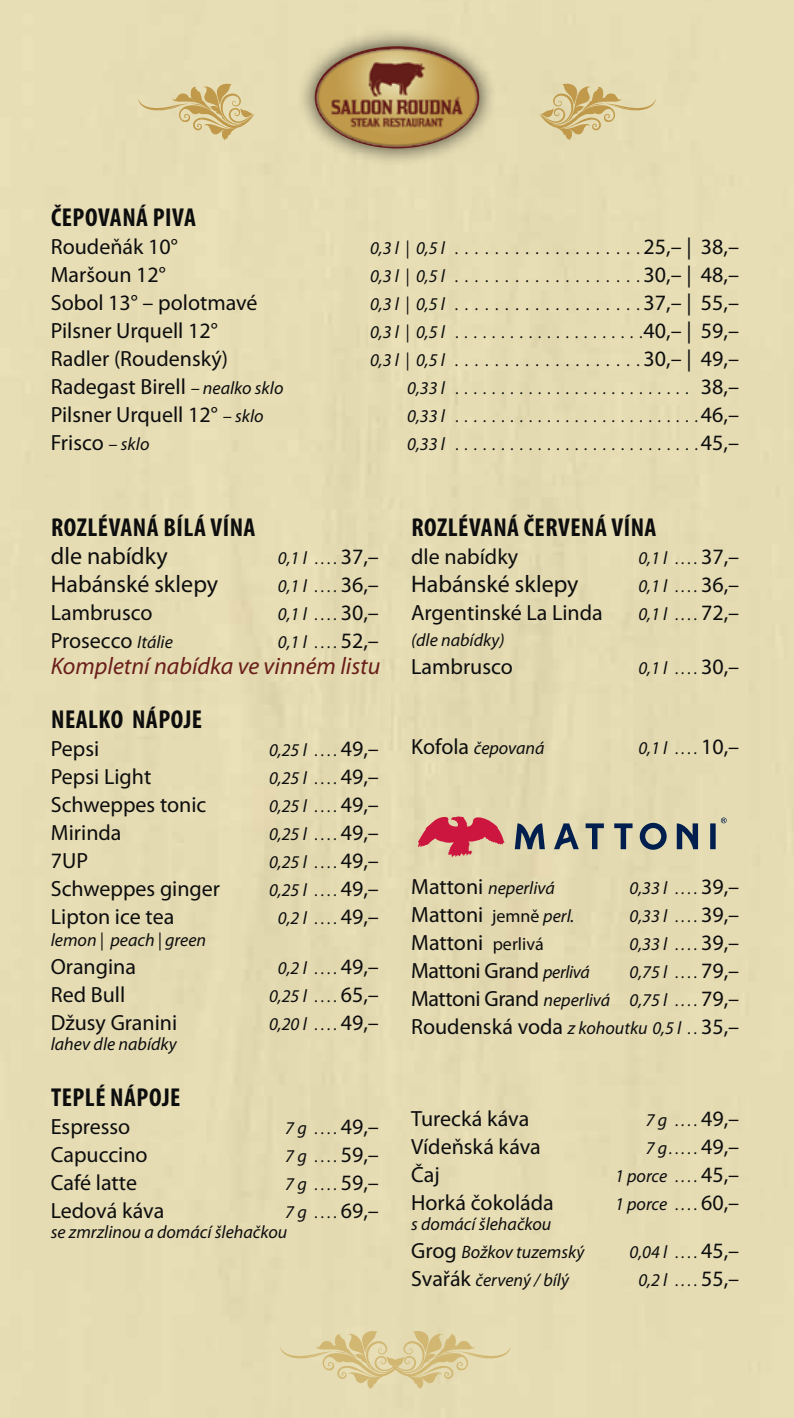
<style>
.page{position:relative;width:794px;height:1418px;background:#fff}
.page>*{position:absolute;margin:0;border:0;box-sizing:border-box;transform-origin:0 0}
.t1{font:700 condensed 26px "Myriad Pro";letter-spacing:.02em;color:#0d0d0e}
.t2{font:24px "Myriad Pro";color:#0d0d0e}
.t3{font:italic 24px "Myriad Pro";color:#6a1e19}
.t4{font:22px/28px "Myriad Pro";color:#0d0d0e}
.t5{font:22px "Myriad Pro";letter-spacing:-.02em;color:#0d0d0e}
.t6{font:italic 18px/28px "Myriad Pro";color:#0d0d0e}
.t7{font:italic 16px "Myriad Pro";color:#0d0d0e}
.t8{font:16px "Myriad Pro";color:#0d0d0e}
.s1{font-style:italic;font-size:18px}
.s2{font-size:22px}
.s3{font-size:18px}
.s4{font-style:normal;font-size:22px}
.s5{font-size:16px}
.s6{font-style:italic;font-size:16px}
</style>
<div class="page">
<div style="left:0;top:0;width:794px;height:1417px;background:#e5dcb3"></div>
<div style="left:295px;top:26px;width:201px;height:140px;background:#000;opacity:.75"></div>
<img style="left:307px;top:39px;width:179px;height:117px">
<svg style="left:138px;top:83px;width:116px;height:57px;background:#dccc9a"></svg>
<svg style="left:539px;top:83px;width:117px;height:57px;background:#dbcc99"></svg>
<svg style="left:280px;top:1329px;width:231px;height:60px;background:#e0d3a3"></svg>
<svg style="left:418px;top:816px;width:86px;height:41px;background:#d67173"></svg>
<svg style="left:640px;top:822px;width:26px;height:27px"></svg>
<svg style="left:677px;top:823px;width:21px;height:26px"></svg>
<svg style="left:515px;top:823px;width:30px;height:26px"></svg>
<svg style="left:585px;top:823px;width:19px;height:26px"></svg>
<div style="left:710px;top:823px;width:5px;height:26px;background:#001f4e"></div>
<svg style="left:554px;top:823px;width:25px;height:26px"></svg>
<svg style="left:614px;top:823px;width:18px;height:26px"></svg>
<svg style="left:721px;top:817px;width:5px;height:6px"></svg>
<h1 class="t1" style="left:51px;top:201px;width:146px">ČEPOVANÁ PIVA</h1>
<p class="t4" style="left:51px;top:232px;width:128px">Roudeňák 10°</p>
<p class="t8" style="left:370px;top:238px;width:370px"><span class="s1">0,3 l | 0,5 l</span>...................<span class="s2">25,– | 38,–</span></p>
<p class="t4" style="left:51px;top:260px;width:116px">Maršoun 12°</p>
<p class="t8" style="left:370px;top:266px;width:370px"><span class="s1">0,3 l | 0,5 l</span>...................<span class="s2">30,– | 48,–</span></p>
<p class="t4" style="left:51px;top:288px;width:208px">Sobol 13° – polotmavé</p>
<p class="t8" style="left:370px;top:294px;width:370px"><span class="s1">0,3 l | 0,5 l</span>...................<span class="s2">37,– | 55,–</span></p>
<p class="t4" style="left:51px;top:316px;width:168px">Pilsner Urquell 12°</p>
<p class="t7" style="left:370px;top:322px;width:370px"><span class="s3">0,3 l | 0,5 l</span> .................... <span class="s4">40,– | 59,–</span></p>
<p class="t4" style="left:51px;top:344px;width:179px">Radler (Roudenský)</p>
<p class="t8" style="left:370px;top:350px;width:370px"><span class="s1">0,3 l | 0,5 l</span>...................<span class="s2">30,– | 49,–</span></p>
<p class="t4" style="left:51px;top:372px;width:234px">Radegast Birell <span class="s1">– nealko sklo</span></p>
<p class="t7" style="left:407px;top:378px;width:333px"><span class="s3">0,33 l</span> ......................... <span class="s4">38,–</span></p>
<p class="t4" style="left:51px;top:400px;width:214px">Pilsner Urquell 12° <span class="s1">– sklo</span></p>
<p class="t7" style="left:407px;top:406px;width:333px"><span class="s3">0,33 l</span> .......................... <span class="s4">46,–</span></p>
<p class="t4" style="left:51px;top:428px;width:100px">Frisco <span class="s1">– sklo</span></p>
<p class="t7" style="left:407px;top:434px;width:333px"><span class="s3">0,33 l</span> .......................... <span class="s4">45,–</span></p>
<h1 class="t1" style="left:51px;top:511px;width:205px">ROZLÉVANÁ BÍLÁ VÍNA</h1>
<h2 class="t2" style="left:51px;top:541px;width:118px">dle nabídky</h2>
<p class="t6" style="left:278px;top:543px;width:102px">0,1 l <span class="s5">. . . .</span> <span class="s4">37,–</span></p>
<h2 class="t2" style="left:51px;top:569px;width:169px">Habánské sklepy</h2>
<p class="t6" style="left:278px;top:571px;width:102px">0,1 l <span class="s5">. . . .</span> <span class="s4">36,–</span></p>
<p class="t4" style="left:51px;top:598px;width:103px">Lambrusco</p>
<p class="t6" style="left:278px;top:599px;width:102px">0,1 l <span class="s5">. . . .</span> <span class="s4">30,–</span></p>
<p class="t4" style="left:51px;top:626px;width:124px">Prosecco <span class="s1">Itálie</span></p>
<p class="t6" style="left:278px;top:627px;width:102px">0,1 l <span class="s5">. . . .</span> <span class="s4">52,–</span></p>
<h2 class="t3" style="left:51px;top:651px;width:331px">Kompletní nabídka ve vinném listu</h2>
<h1 class="t1" style="left:51px;top:703px;width:38px">NEALKO</h1>
<h1 class="t1" style="left:132px;top:703px;width:69px">NÁPOJE</h1>
<p class="t4" style="left:51px;top:734px;width:50px">Pepsi</p>
<p class="t6" style="left:269px;top:735px;width:111px">0,25 l <span class="s5">. . . .</span> <span class="s4">49,–</span></p>
<p class="t4" style="left:51px;top:762px;width:102px">Pepsi Light</p>
<p class="t6" style="left:269px;top:763px;width:111px">0,25 l <span class="s5">. . . .</span> <span class="s4">49,–</span></p>
<p class="t4" style="left:51px;top:790px;width:157px">Schweppes tonic</p>
<p class="t6" style="left:269px;top:791px;width:111px">0,25 l <span class="s5">. . . .</span> <span class="s4">49,–</span></p>
<p class="t4" style="left:51px;top:818px;width:72px">Mirinda</p>
<p class="t6" style="left:269px;top:819px;width:111px">0,25 l <span class="s5">. . . .</span> <span class="s4">49,–</span></p>
<p class="t4" style="left:51px;top:846px;width:39px">7UP</p>
<p class="t6" style="left:269px;top:847px;width:111px">0,25 l <span class="s5">. . . .</span> <span class="s4">49,–</span></p>
<p class="t4" style="left:51px;top:874px;width:171px">Schweppes ginger</p>
<p class="t6" style="left:269px;top:875px;width:111px">0,25 l <span class="s5">. . . .</span> <span class="s4">49,–</span></p>
<p class="t4" style="left:51px;top:902px;width:125px">Lipton ice tea</p>
<p class="t6" style="left:278px;top:903px;width:102px">0,2 l <span class="s5">. . . .</span> <span class="s4">49,–</span></p>
<p class="t6" style="left:51px;top:925px;width:157px">lemon | peach | green</p>
<p class="t4" style="left:51px;top:952px;width:87px">Orangina</p>
<p class="t6" style="left:278px;top:953px;width:102px">0,2 l <span class="s5">. . . .</span> <span class="s4">49,–</span></p>
<p class="t4" style="left:51px;top:980px;width:76px">Red Bull</p>
<p class="t6" style="left:269px;top:981px;width:111px">0,25 l <span class="s5">. . . .</span> <span class="s4">65,–</span></p>
<p class="t4" style="left:51px;top:1008px;width:128px">Džusy Granini</p>
<p class="t6" style="left:269px;top:1009px;width:111px">0,20 l <span class="s5">. . . .</span> <span class="s4">49,–</span></p>
<p class="t6" style="left:51px;top:1029px;width:128px">lahev dle nabídky</p>
<h1 class="t1" style="left:51px;top:1081px;width:131px">TEPLÉ NÁPOJ E</h1>
<p class="t4" style="left:51px;top:1112px;width:81px">Espresso</p>
<p class="t7" style="left:285px;top:1118px;width:95px"><span class="s3">7 g</span> ....<span class="s4">49,–</span></p>
<p class="t4" style="left:51px;top:1140px;width:98px">Capuccino</p>
<p class="t7" style="left:285px;top:1146px;width:95px"><span class="s3">7 g</span> ....<span class="s4">59,–</span></p>
<p class="t4" style="left:51px;top:1168px;width:88px">Café latte</p>
<p class="t7" style="left:285px;top:1174px;width:95px"><span class="s3">7 g</span> ....<span class="s4">59,–</span></p>
<p class="t4" style="left:51px;top:1196px;width:115px">Ledová káva</p>
<p class="t7" style="left:285px;top:1202px;width:95px"><span class="s3">7 g</span> ....<span class="s4">69,–</span></p>
<p class="t6" style="left:51px;top:1217px;width:238px">se zmrzlinou a domácí šlehačkou</p>
<h1 class="t1" style="left:411px;top:511px;width:246px">ROZLÉVANÁ ČERVENÁ VÍNA</h1>
<p class="t4" style="left:411px;top:542px;width:109px">dle nabídky</p>
<p class="t6" style="left:638px;top:543px;width:102px">0,1 l <span class="s5">. . . .</span> <span class="s4">37,–</span></p>
<h2 class="t2" style="left:411px;top:569px;width:169px">Habánské sklepy</h2>
<p class="t6" style="left:638px;top:571px;width:102px">0,1 l <span class="s5">. . . .</span> <span class="s4">36,–</span></p>
<p class="t4" style="left:411px;top:598px;width:193px">Argentinské La Linda</p>
<p class="t6" style="left:638px;top:599px;width:102px">0,1 l <span class="s5">. . . .</span> <span class="s4">72,–</span></p>
<p class="t6" style="left:411px;top:625px;width:95px">(dle nabídky)</p>
<p class="t4" style="left:411px;top:652px;width:103px">Lambrusco</p>
<p class="t6" style="left:638px;top:653px;width:102px">0,1 l <span class="s5">. . . .</span> <span class="s4">30,–</span></p>
<p class="t6" style="left:411px;top:733px;width:135px"><span class="s4">Kofola</span> čepovaná</p>
<p class="t6" style="left:638px;top:733px;width:102px">0,1 l <span class="s5">. . . .</span> <span class="s4">10,–</span></p>
<p class="t6" style="left:411px;top:873px;width:145px"><span class="s4">Mattoni</span> neperlivá</p>
<p class="t6" style="left:629px;top:873px;width:111px">0,33 l <span class="s5">. . . .</span> <span class="s4">39,–</span></p>
<p class="t4" style="left:411px;top:900px;width:163px">Mattoni <span class="s3">jemně</span> <span class="s1">perl.</span></p>
<p class="t6" style="left:629px;top:901px;width:111px">0,33 l <span class="s5">. . . .</span> <span class="s4">39,–</span></p>
<p class="t4" style="left:411px;top:928px;width:134px">Mattoni <span class="s3">perlivá</span></p>
<p class="t6" style="left:629px;top:929px;width:111px">0,33 l <span class="s5">. . . .</span> <span class="s4">39,–</span></p>
<p class="t5" style="left:411px;top:957px;width:180px">Mattoni Grand <span class="s1">perlivá</span></p>
<p class="t6" style="left:629px;top:957px;width:111px">0,75 l <span class="s5">. . . .</span> <span class="s4">79,–</span></p>
<p class="t4" style="left:411px;top:984px;width:329px">Mattoni Grand <span class="s1">neperlivá 0,75 l</span> <span class="s6">. . . .</span> 79,–<br>Roudenská voda <span class="s1">z kohoutku 0,5 l</span> <span class="s6">. .</span> 35,–</p>
<p class="t4" style="left:411px;top:1104px;width:120px">Turecká káva</p>
<p class="t7" style="left:645px;top:1110px;width:95px"><span class="s3">7 g</span> ....<span class="s4">49,–</span></p>
<p class="t4" style="left:411px;top:1132px;width:131px">Vídeňská káva</p>
<p class="t7" style="left:645px;top:1138px;width:95px"><span class="s3">7 g</span> .....<span class="s4">49,–</span></p>
<p class="t4" style="left:411px;top:1160px;width:30px">Čaj</p>
<p class="t6" style="left:615px;top:1161px;width:126px">1 porce <span class="s5">. . . .</span> <span class="s4">45,–</span></p>
<p class="t4" style="left:411px;top:1188px;width:144px">Horká čokoláda</p>
<p class="t6" style="left:615px;top:1189px;width:126px">1 porce <span class="s5">. . . .</span> <span class="s4">60,–</span></p>
<p class="t6" style="left:411px;top:1209px;width:175px">s domácí šlehačkou<br><span class="s4">Grog</span> Božkov tuzemský</p>
<p class="t6" style="left:629px;top:1237px;width:111px">0,04 l <span class="s5">. . . .</span> <span class="s4">45,–</span></p>
<p class="t6" style="left:411px;top:1265px;width:159px"><span class="s4">Svařák</span> červený / bílý</p>
<p class="t6" style="left:638px;top:1265px;width:102px">0,2 l <span class="s5">. . . .</span> <span class="s4">55,–</span></p>
</div>
